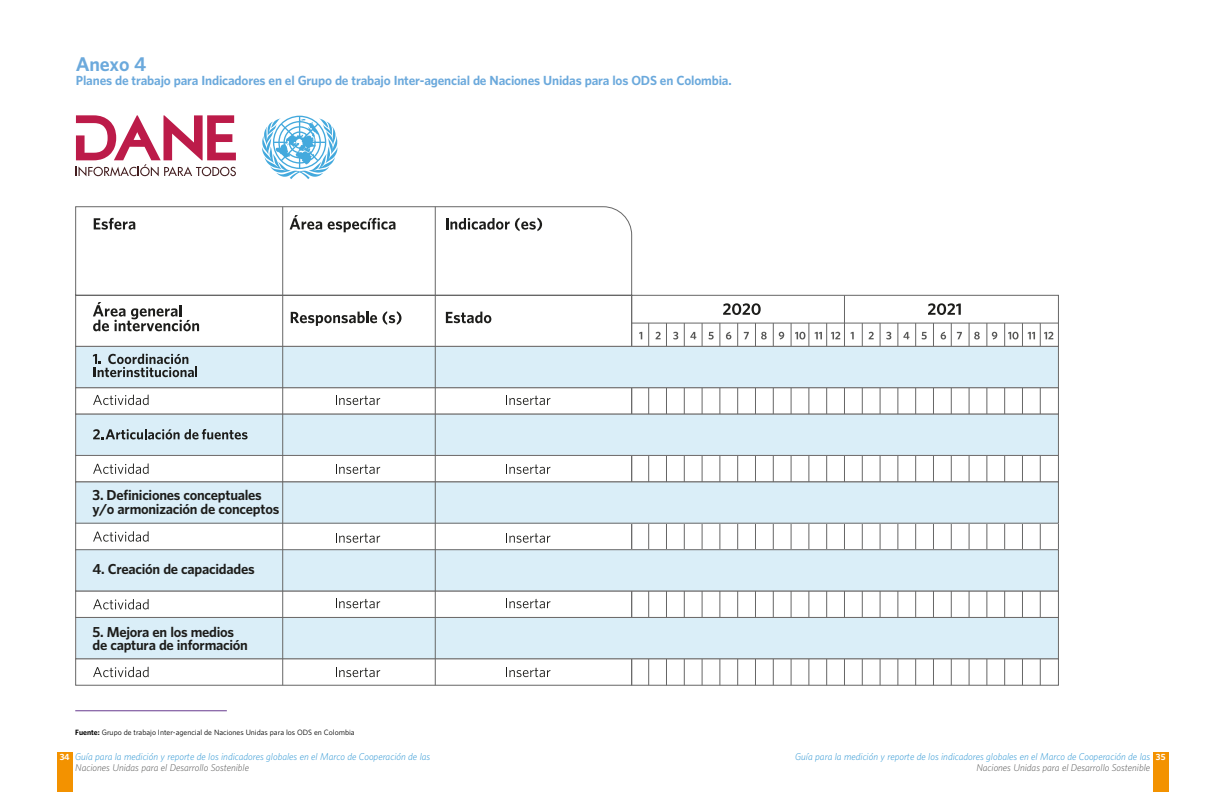
<style>
.page{position:relative;width:1224px;height:792px;background:#fff}
.page>*{position:absolute;margin:0;border:0;box-sizing:border-box;transform-origin:0 0}
.t1{font:700 18px "UNFPA";letter-spacing:-.015em;color:#6ba9dc}
.t2{font:700 13.1px/13.1px "UNFPA";letter-spacing:-.02em;color:#1d1d1b}
.t3{font:700 12px "UNFPA";letter-spacing:-.015em;color:#6ba9dc}
.t4{font:italic 300 9px "UNFPA";color:#2d95d3}
.t5{font:italic 300 9px "UNFPA";color:#575756}
.t6{font:700 8px "UNFPA";color:#fff}
.t7{font:7px "UNFPA Text";color:#000}
.s1{font-family:"UNFPA";font-weight:700}
</style>
<div class="page">
<div style="left:57px;top:752px;width:16px;height:40px;background:#f39200"></div>
<div style="left:1153px;top:752px;width:15px;height:40px;background:#f39200"></div>
<hr style="left:75px;top:710px;width:152px;height:1px;background:#673a8f">
<svg style="left:75px;top:388px;width:983px;height:298px"></svg>
<svg style="left:262px;top:116px;width:75px;height:63px"></svg>
<svg style="left:76px;top:115px;width:160px;height:61px"></svg>
<svg style="left:75px;top:206px;width:983px;height:140px"></svg>
<svg style="left:94px;top:218px;width:41px;height:12px"></svg>
<svg style="left:93px;top:302px;width:106px;height:29px"></svg>
<svg style="left:290px;top:215px;width:32px;height:15px"></svg>
<svg style="left:328px;top:218px;width:67px;height:14px"></svg>
<svg style="left:446px;top:218px;width:96px;height:13px"></svg>
<svg style="left:291px;top:312px;width:86px;height:14px"></svg>
<svg style="left:383px;top:311px;width:18px;height:14px"></svg>
<svg style="left:446px;top:312px;width:45px;height:11px"></svg>
<svg style="left:93px;top:395px;width:56px;height:10px"></svg>
<svg style="left:336px;top:395px;width:44px;height:10px"></svg>
<svg style="left:336px;top:464px;width:44px;height:10px"></svg>
<svg style="left:336px;top:533px;width:44px;height:10px"></svg>
<svg style="left:336px;top:598px;width:44px;height:10px"></svg>
<svg style="left:336px;top:667px;width:44px;height:10px"></svg>
<svg style="left:93px;top:463px;width:56px;height:11px"></svg>
<svg style="left:93px;top:531px;width:56px;height:11px"></svg>
<svg style="left:93px;top:599px;width:56px;height:10px"></svg>
<svg style="left:93px;top:667px;width:56px;height:10px"></svg>
<svg style="left:506px;top:395px;width:45px;height:10px"></svg>
<svg style="left:506px;top:464px;width:45px;height:10px"></svg>
<svg style="left:506px;top:533px;width:45px;height:10px"></svg>
<svg style="left:506px;top:598px;width:45px;height:10px"></svg>
<svg style="left:506px;top:667px;width:45px;height:10px"></svg>
<hr style="left:632px;top:323px;width:426px;height:1px;background:#666">
<svg style="left:639px;top:332px;width:3px;height:7px"></svg>
<svg style="left:656px;top:332px;width:5px;height:7px"></svg>
<svg style="left:673px;top:332px;width:5px;height:7px"></svg>
<svg style="left:690px;top:332px;width:6px;height:7px"></svg>
<svg style="left:709px;top:332px;width:5px;height:7px"></svg>
<svg style="left:726px;top:332px;width:5px;height:7px"></svg>
<svg style="left:744px;top:332px;width:5px;height:7px"></svg>
<svg style="left:761px;top:332px;width:6px;height:7px"></svg>
<svg style="left:779px;top:332px;width:5px;height:8px"></svg>
<svg style="left:795px;top:332px;width:10px;height:7px"></svg>
<svg style="left:815px;top:332px;width:7px;height:7px"></svg>
<svg style="left:831px;top:332px;width:9px;height:7px"></svg>
<svg style="left:851px;top:332px;width:3px;height:7px"></svg>
<svg style="left:869px;top:332px;width:5px;height:7px"></svg>
<svg style="left:886px;top:332px;width:5px;height:7px"></svg>
<svg style="left:903px;top:332px;width:6px;height:7px"></svg>
<svg style="left:922px;top:332px;width:5px;height:7px"></svg>
<svg style="left:941px;top:332px;width:5px;height:7px"></svg>
<svg style="left:957px;top:332px;width:5px;height:7px"></svg>
<svg style="left:974px;top:332px;width:6px;height:7px"></svg>
<svg style="left:992px;top:332px;width:5px;height:8px"></svg>
<svg style="left:1008px;top:332px;width:11px;height:7px"></svg>
<svg style="left:1028px;top:332px;width:7px;height:7px"></svg>
<svg style="left:1044px;top:332px;width:9px;height:7px"></svg>
<hr style="left:648px;top:323px;width:1px;height:362px;background:#666">
<hr style="left:666px;top:323px;width:1px;height:362px;background:#666">
<hr style="left:684px;top:323px;width:1px;height:362px;background:#666">
<hr style="left:702px;top:323px;width:1px;height:362px;background:#666">
<hr style="left:719px;top:323px;width:1px;height:362px;background:#666">
<hr style="left:737px;top:323px;width:1px;height:362px;background:#666">
<hr style="left:755px;top:323px;width:1px;height:362px;background:#666">
<hr style="left:773px;top:323px;width:1px;height:362px;background:#666">
<hr style="left:791px;top:323px;width:1px;height:362px;background:#666">
<hr style="left:808px;top:323px;width:1px;height:362px;background:#666">
<hr style="left:826px;top:323px;width:1px;height:362px;background:#666">
<hr style="left:844px;top:295px;width:1px;height:390px;background:#666">
<hr style="left:862px;top:323px;width:1px;height:362px;background:#666">
<hr style="left:880px;top:323px;width:1px;height:362px;background:#666">
<hr style="left:897px;top:323px;width:1px;height:362px;background:#666">
<hr style="left:915px;top:323px;width:1px;height:362px;background:#666">
<hr style="left:933px;top:323px;width:1px;height:362px;background:#666">
<hr style="left:951px;top:323px;width:1px;height:362px;background:#666">
<hr style="left:969px;top:323px;width:1px;height:362px;background:#666">
<hr style="left:986px;top:323px;width:1px;height:362px;background:#666">
<hr style="left:1004px;top:323px;width:1px;height:362px;background:#666">
<hr style="left:1022px;top:323px;width:1px;height:362px;background:#666">
<hr style="left:1040px;top:323px;width:1px;height:362px;background:#666">
<hr style="left:631px;top:295px;width:1px;height:390px;background:#666">
<div style="left:76px;top:346px;width:982px;height:42px;background:#daeef8"></div>
<div style="left:75px;top:346px;width:983px;height:42px;border:1px solid #6d6968"></div>
<div style="left:76px;top:414px;width:982px;height:41px;background:#daeef8"></div>
<div style="left:75px;top:414px;width:983px;height:42px;border:1px solid #6d6968"></div>
<div style="left:76px;top:482px;width:982px;height:41px;background:#daeef8"></div>
<div style="left:75px;top:482px;width:983px;height:42px;border:1px solid #6d6968"></div>
<div style="left:76px;top:550px;width:982px;height:41px;background:#daeef8"></div>
<div style="left:75px;top:549px;width:983px;height:42px;border:1px solid #6d6968"></div>
<div style="left:76px;top:617px;width:982px;height:42px;background:#daeef8"></div>
<div style="left:75px;top:617px;width:983px;height:42px;border:1px solid #6d6968"></div>
<hr style="left:282px;top:207px;width:1px;height:478px;background:#666">
<hr style="left:435px;top:207px;width:1px;height:478px;background:#666">
<svg style="left:93px;top:429px;width:155px;height:10px"></svg>
<svg style="left:93px;top:354px;width:104px;height:23px"></svg>
<svg style="left:723px;top:303px;width:38px;height:12px"></svg>
<svg style="left:928px;top:303px;width:33px;height:12px"></svg>
<h1 class="t1" style="left:76px;top:52px;width:72px">Anexo 4</h1>
<h3 class="t3" style="left:76px;top:73px;width:657px">Planes de trabajo para Indicadores en el Grupo de trabajo Inter-agencial de Naciones Unidas para los ODS en Colombia.</h3>
<h2 class="t2" style="left:93px;top:488px;width:188px">3. Definiciones conceptuales y/o armonización de conceptos</h2>
<h2 class="t2" style="left:93px;top:562px;width:164px">4. Creación de capacidades</h2>
<h2 class="t2" style="left:93px;top:625px;width:157px">5. Mejora en los medios de captura de información</h2>
<p class="t7" style="left:75px;top:729px;width:281px"><span class="s1">Fuente:</span> Grupo de trabajo Inter-agencial de Naciones Unidas para los ODS en Colombia</p>
<p class="t4" style="left:75px;top:752px;width:357px">Guía para la medición y reporte de los indicadores globales en el Marco de Cooperación de las</p>
<p class="t5" style="left:75px;top:763px;width:175px">Naciones Unidas para el Desarrollo Sostenible</p>
<p class="t4" style="left:795px;top:752px;width:357px">Guía para la medición y reporte de los indicadores globales en el Marco de Cooperación de las</p>
<p class="t5" style="left:976px;top:763px;width:175px">Naciones Unidas para el Desarrollo Sostenible</p>
<p class="t6" style="left:60px;top:752px;width:11px">34</p>
<p class="t6" style="left:1156px;top:752px;width:11px">35</p>
</div>
